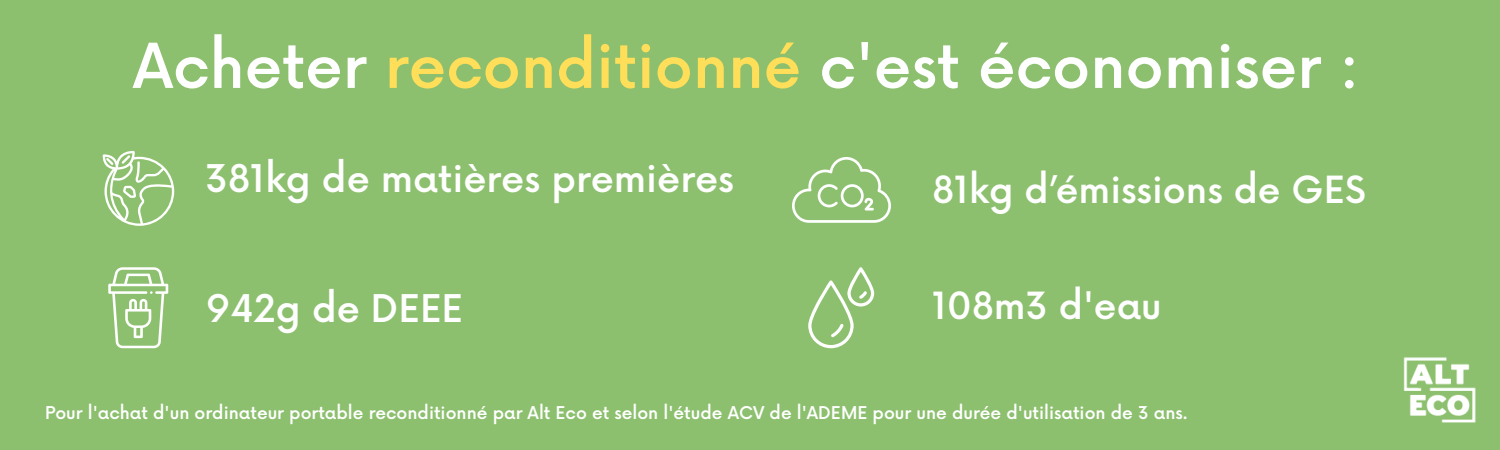
<style>
.page{position:relative;width:1500px;height:450px;background:#8cc06e}
.page>*{position:absolute;margin:0;border:0;box-sizing:border-box;transform-origin:0 0}
.t1{font:500 60.4px "Now";color:#fff}
.t2{font:500 37.2px "Now";color:#fff}
.t3{font:500 36.4px "Now";color:#fff}
.t4{font:500 17.2px "Now";color:#fff}
.s1{color:#ffde59}
</style>
<div class="page">
<svg style="left:808px;top:267px;width:66px;height:81px"></svg>
<svg style="left:792px;top:157px;width:99px;height:66px"></svg>
<svg style="left:108px;top:267px;width:60px;height:81px"></svg>
<svg style="left:102px;top:151px;width:72px;height:75px"></svg>
<img style="left:1403px;top:357px;width:73px;height:66px">
<p class="t1" style="left:133px;top:34px;width:1228px">Acheter <span class="s1">reconditionné</span> c'est économiser :</p>
<p class="t2" style="left:205px;top:158px;width:530px">381kg de matières premières</p>
<p class="t2" style="left:206px;top:289px;width:259px">942g de DEEE</p>
<p class="t3" style="left:932px;top:170px;width:435px">81kg d’émissions de GES</p>
<p class="t3" style="left:932px;top:286px;width:231px">108m3 d'eau</p>
<p class="t4" style="left:45px;top:404px;width:1144px">Pour l'achat d'un ordinateur portable reconditionné par Alt Eco et selon l'étude ACV de l'ADEME pour une durée d'utilisation de 3 ans.</p>
</div>
